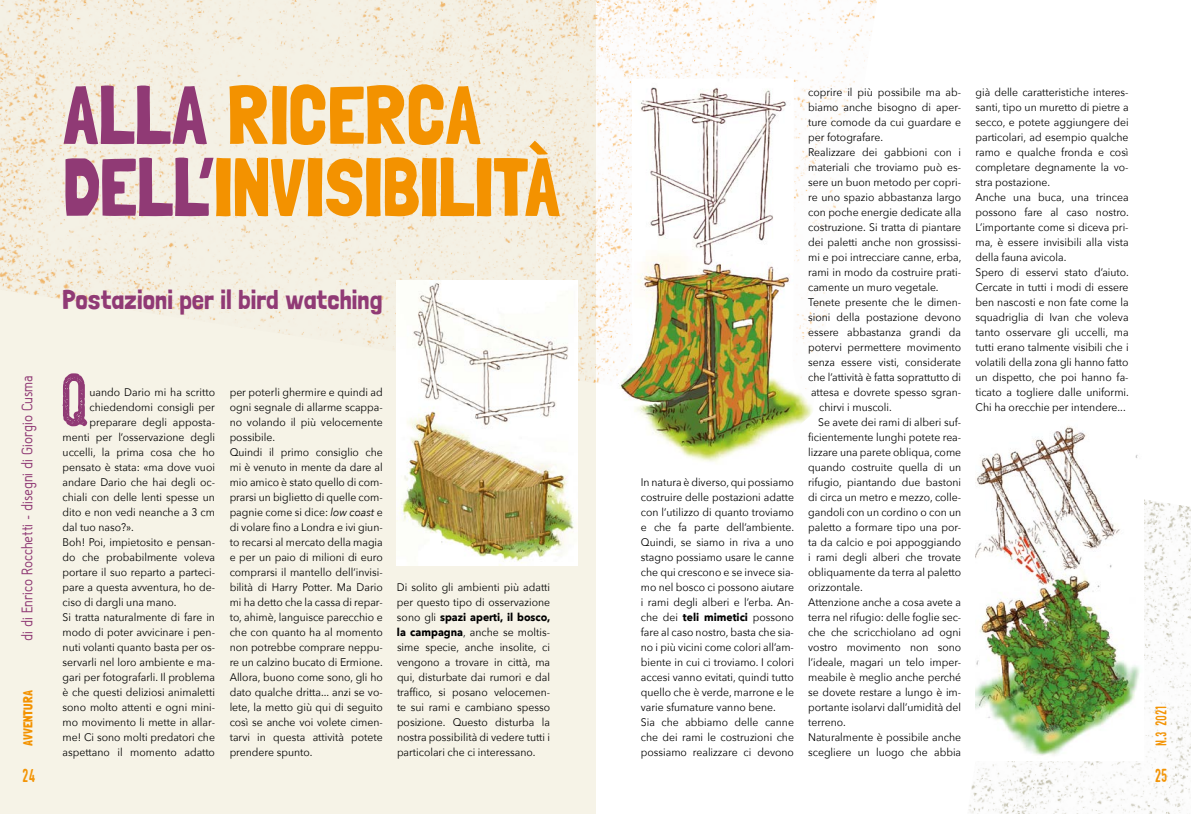
<style>
.page{position:relative;width:1191px;height:814px;background:#fff}
.page>*{position:absolute;margin:0;border:0;box-sizing:border-box;transform-origin:0 0}
.t1{font:82px/72px "Londrina Solid";letter-spacing:-.02em;color:#f39200}
.t2{font:72.7px "Swistblnk Monthoers";color:#903a75}
.t3{font:27px "Londrina Solid";color:#903a75}
.t4{font:18px "Swistblnk Monthoers";color:#f39200}
.t5{font:16px "Hallo Sans";letter-spacing:-.005em;color:#903a75}
.t6{font:15px "Swistblnk Monthoers";color:#f39200}
.t7{font:13px "Londrina Solid";color:#f39200}
.t8{font:11px/15px "Avenir Next";color:#000;scale:.95 1}
.s1{color:#903a75}
.s2{font-style:italic}
.s3{font-weight:700}
.s4{font-family:"Londrina Solid"}
</style>
<div class="page">
<img style="left:968px;top:499px;width:223px;height:315px">
<div style="left:0;top:0;width:595px;height:814px;background:#f6f3e7"></div>
<img style="left:0;top:0;width:877px;height:417px">
<img style="left:975px;top:426px;width:168px;height:334px">
<img style="left:611px;top:78px;width:203px;height:385px">
<img style="left:397px;top:280px;width:181px;height:285px">
<h1 class="t1" style="left:62px;top:78px;width:499px"><span class="s1">ALLA</span> RICERCA<br><span class="s1">DELL’</span>INVISIBILITÀ</h1>
<h3 class="t5" style="left:19px;top:641px;width:268px;rotate:-90deg">di di Enrico Rocchetti - disegni di Giorgio Cusma</h3>
<p class="t7" style="left:20px;top:746px;width:57px;rotate:-90deg">AVVENTURA</p>
<h3 class="t4" style="left:22px;top:764px;width:15px">24</h3>
<h3 class="t3" style="left:62px;top:283px;width:321px">Postazioni per il bird watching</h3>
<h2 class="t2" style="left:59px;top:355px;width:32px">q</h2>
<p class="t8" style="left:90px;top:384px;width:134px">uando Dario mi ha scritto</p>
<p class="t8" style="left:90px;top:399px;width:134px">chiedendomi consigli per</p>
<p class="t8" style="left:90px;top:414px;width:134px">preparare degli apposta-</p>
<p class="t8" style="left:63px;top:429px;width:162px">menti per l’osservazione degli</p>
<p class="t8" style="left:63px;top:444px;width:162px">uccelli, la prima cosa che ho</p>
<p class="t8" style="left:63px;top:459px;width:162px">pensato è stata: «ma dove vuoi</p>
<p class="t8" style="left:63px;top:474px;width:162px">andare Dario che hai degli oc-</p>
<p class="t8" style="left:63px;top:489px;width:162px">chiali con delle lenti spesse un</p>
<p class="t8" style="left:63px;top:504px;width:162px">dito e non vedi neanche a 3 cm</p>
<p class="t8" style="left:63px;top:519px;width:77px">dal tuo naso?».</p>
<p class="t8" style="left:63px;top:534px;width:162px">Boh! Poi, impietosito e pensan-</p>
<p class="t8" style="left:63px;top:549px;width:162px">do che probabilmente voleva</p>
<p class="t8" style="left:63px;top:564px;width:162px">portare il suo reparto a parteci-</p>
<p class="t8" style="left:63px;top:579px;width:162px">pare a questa avventura, ho de-</p>
<p class="t8" style="left:63px;top:594px;width:121px">ciso di dargli una mano.</p>
<p class="t8" style="left:63px;top:609px;width:162px">Si tratta naturalmente di fare in</p>
<p class="t8" style="left:63px;top:624px;width:162px">modo di poter avvicinare i pen-</p>
<p class="t8" style="left:63px;top:639px;width:162px">nuti volanti quanto basta per os-</p>
<p class="t8" style="left:63px;top:654px;width:162px">servarli nel loro ambiente e ma-</p>
<p class="t8" style="left:63px;top:669px;width:162px">gari per fotografarli. Il problema</p>
<p class="t8" style="left:63px;top:684px;width:162px">è che questi deliziosi animaletti</p>
<p class="t8" style="left:63px;top:699px;width:162px">sono molto attenti e ogni mini-</p>
<p class="t8" style="left:63px;top:714px;width:162px">mo movimento li mette in allar-</p>
<p class="t8" style="left:63px;top:729px;width:162px">me! Ci sono molti predatori che</p>
<p class="t8" style="left:63px;top:744px;width:162px">aspettano il momento adatto</p>
<p class="t8" style="left:230px;top:384px;width:163px">per poterli ghermire e quindi ad ogni segnale di allarme scappa&shy;no volando il più velocemente possibile.<br>Quindi il primo consiglio che mi è venuto in mente da dare al mio amico è stato quello di com&shy;prarsi un biglietto di quelle com&shy;pagnie come si dice: <span class="s2">low coast</span> e di volare fino a Londra e ivi giun&shy;to recarsi al mercato della magia e per un paio di milioni di euro comprarsi il mantello dell’invisi&shy;bilità di Harry Potter. Ma Dario mi ha detto che la cassa di repar&shy;to, ahimè, languisce parecchio e che con quanto ha al momento non potrebbe comprare neppu&shy;re un calzino bucato di Ermione.<br>Allora, buono come sono, gli ho dato qualche dritta... anzi se vo&shy;lete, la metto giù qui di seguito così se anche voi volete cimen&shy;tarvi in questa attività potete prendere spunto.</p>
<p class="t8" style="left:397px;top:579px;width:163px;text-align:justify">Di solito gli ambienti più adatti per questo tipo di osservazione sono gli <span class="s3">spazi aperti, il bosco, la campagna</span>, anche se moltis&shy;sime specie, anche insolite, ci vengono a trovare in città, ma qui, disturbate dai rumori e dal traffico, si posano velocemen&shy;te sui rami e cambiano spesso posizione. Questo disturba la nostra possibilità di vedere tutti i particolari che ci interessano.</p>
<p class="t8" style="left:641px;top:474px;width:163px">In natura è diverso, qui possiamo costruire delle postazioni adatte con l’utilizzo di quanto troviamo e che fa parte dell’ambiente.<br>Quindi, se siamo in riva a uno stagno possiamo usare le canne che qui crescono e se invece sia&shy;mo nel bosco ci possono aiutare i rami degli alberi e l’erba. An&shy;che dei <span class="s3">teli mimetici</span> possono fare al caso nostro, basta che sia&shy;no i più vicini come colori all’am&shy;biente in cui ci troviamo. I colori accesi vanno evitati, quindi tutto quello che è verde, marrone e le varie sfumature vanno bene.<br>Sia che abbiamo delle canne che dei rami le costruzioni che possiamo realizzare ci devono</p>
<p class="t8" style="left:808px;top:84px;width:163px">coprire il più possibile ma ab-</p>
<p class="t8" style="left:808px;top:99px;width:163px">biamo anche bisogno di aper-</p>
<p class="t8" style="left:808px;top:114px;width:163px">ture comode da cui guardare e</p>
<p class="t8" style="left:808px;top:129px;width:80px">per fotografare.</p>
<p class="t8" style="left:808px;top:144px;width:163px">Realizzare dei gabbioni con i</p>
<p class="t8" style="left:808px;top:159px;width:163px">materiali che troviamo può es-</p>
<p class="t8" style="left:808px;top:174px;width:163px">sere un buon metodo per copri-</p>
<p class="t8" style="left:808px;top:189px;width:163px">re uno spazio abbastanza largo</p>
<p class="t8" style="left:808px;top:204px;width:163px">con poche energie dedicate alla</p>
<p class="t8" style="left:808px;top:219px;width:163px">costruzione. Si tratta di piantare</p>
<p class="t8" style="left:808px;top:234px;width:163px">dei paletti anche non grossissi-</p>
<p class="t8" style="left:808px;top:249px;width:163px">mi e poi intrecciare canne, erba,</p>
<p class="t8" style="left:808px;top:264px;width:163px">rami in modo da costruire prati-</p>
<p class="t8" style="left:808px;top:279px;width:139px">camente un muro vegetale.</p>
<p class="t8" style="left:808px;top:294px;width:163px">Tenete presente che le dimen-</p>
<p class="t8" style="left:808px;top:309px;width:163px">sioni della postazione devono</p>
<p class="t8" style="left:808px;top:324px;width:163px">essere abbastanza grandi da</p>
<p class="t8" style="left:808px;top:339px;width:163px">potervi permettere movimento</p>
<p class="t8" style="left:808px;top:354px;width:163px">senza essere visti, considerate</p>
<p class="t8" style="left:808px;top:369px;width:163px">che l’attività è fatta soprattutto di</p>
<p class="t8" style="left:811px;top:384px;width:159px">attesa e dovrete spesso sgran-</p>
<p class="t8" style="left:819px;top:399px;width:78px">chirvi i muscoli.</p>
<p class="t8" style="left:818px;top:414px;width:152px">Se avete dei rami di alberi suf-</p>
<p class="t8" style="left:808px;top:429px;width:163px">ficientemente lunghi potete rea-</p>
<p class="t8" style="left:808px;top:444px;width:163px">lizzare una parete obliqua, come</p>
<p class="t8" style="left:808px;top:459px;width:163px">quando costruite quella di un</p>
<p class="t8" style="left:808px;top:474px;width:163px">rifugio, piantando due bastoni</p>
<p class="t8" style="left:808px;top:489px;width:163px">di circa un metro e mezzo, colle-</p>
<p class="t8" style="left:808px;top:504px;width:163px">gandoli con un cordino o con un</p>
<p class="t8" style="left:808px;top:519px;width:163px">paletto a formare tipo una por-</p>
<p class="t8" style="left:808px;top:534px;width:163px">ta da calcio e poi appoggiando</p>
<p class="t8" style="left:808px;top:549px;width:163px">i rami degli alberi che trovate</p>
<p class="t8" style="left:808px;top:564px;width:163px">obliquamente da terra al paletto</p>
<p class="t8" style="left:808px;top:579px;width:59px">orizzontale.</p>
<p class="t8" style="left:808px;top:594px;width:163px">Attenzione anche a cosa avete a</p>
<p class="t8" style="left:808px;top:609px;width:163px">terra nel rifugio: delle foglie sec-</p>
<p class="t8" style="left:808px;top:624px;width:163px">che che scricchiolano ad ogni</p>
<p class="t8" style="left:808px;top:639px;width:163px">vostro movimento non sono</p>
<p class="t8" style="left:808px;top:654px;width:163px">l’ideale, magari un telo imper-</p>
<p class="t8" style="left:808px;top:669px;width:163px">meabile è meglio anche perché</p>
<p class="t8" style="left:808px;top:684px;width:163px">se dovete restare a lungo è im-</p>
<p class="t8" style="left:808px;top:699px;width:163px">portante isolarvi dall’umidità del</p>
<p class="t8" style="left:808px;top:714px;width:41px">terreno.</p>
<p class="t8" style="left:808px;top:729px;width:163px">Naturalmente è possibile anche</p>
<p class="t8" style="left:808px;top:744px;width:163px">scegliere un luogo che abbia</p>
<p class="t8" style="left:975px;top:84px;width:163px">già delle caratteristiche interes&shy;santi, tipo un muretto di pietre a secco, e potete aggiungere dei particolari, ad esempio qualche ramo e qualche fronda e così completare degnamente la vo&shy;stra postazione.<br>Anche una buca, una trincea possono fare al caso nostro.<br>L’importante come si diceva pri&shy;ma, è essere invisibili alla vista della fauna avicola.<br>Spero di esservi stato d’aiuto.<br>Cercate in tutti i modi di essere ben nascosti e non fate come la squadriglia di Ivan che voleva tanto osservare gli uccelli, ma tutti erano talmente visibili che i volatili della zona gli hanno fatto un dispetto, che poi hanno fa&shy;ticato a togliere dalle uniformi.<br>Chi ha orecchie per intendere...</p>
<h3 class="t6" style="left:1151px;top:746px;width:42px;rotate:-90deg">n<span class="s4">.</span>3 2021</h3>
<h3 class="t4" style="left:1154px;top:764px;width:14px">25</h3>
</div>
